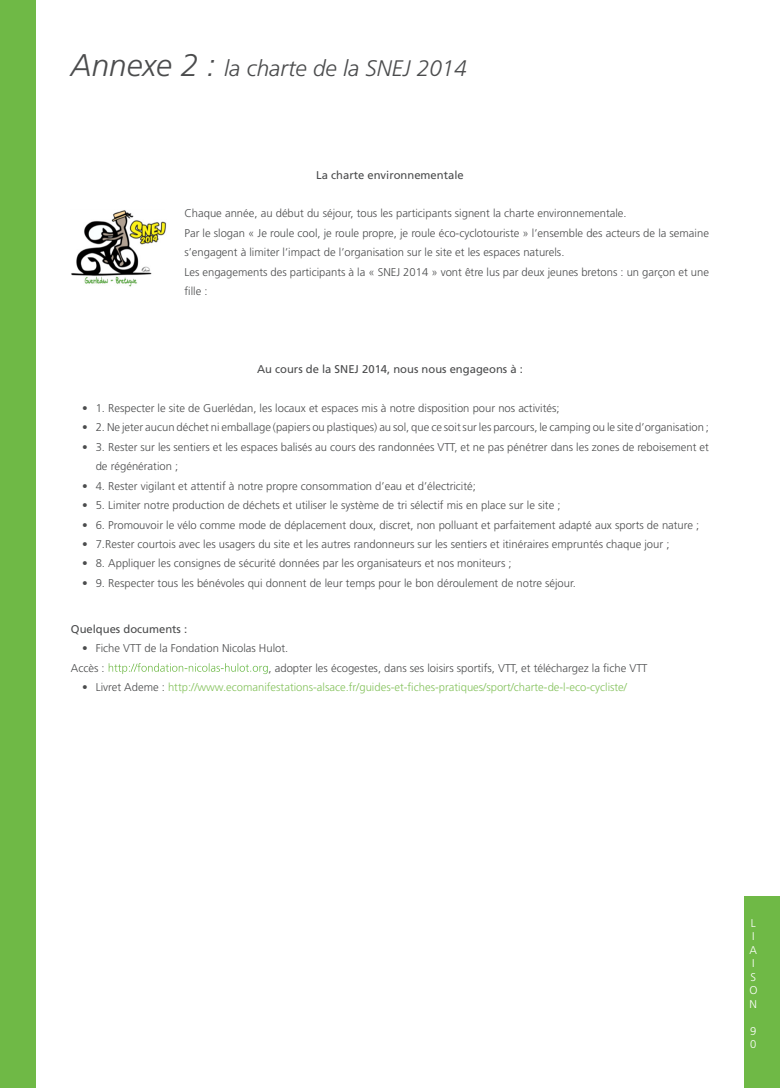
<style>
.page{position:relative;width:780px;height:1088px;background:#fff}
.page>*{position:absolute;margin:0;border:0;box-sizing:border-box;transform-origin:0 0}
.t1{font:italic 300 22.5px "Frutiger";color:#4b4c4d}
.t2{font:300 11.25px/19.5px "Frutiger";color:#4b4c4d}
.t3{font:300 11.25px "Frutiger";color:#84c25c}
.t4{font:11.25px "Frutiger";color:#4b4c4d}
.t5{font:300 11.25px/13.5px "Frutiger";color:#fff}
.s1{font-size:31.38px}
.s2{color:#fff}
.s3{color:#4b4c4d}
</style>
<div class="page">
<div style="left:0;top:0;width:35px;height:1088px;background:#6fb946"></div>
<div style="left:744px;top:896px;width:36px;height:192px;background:#6fb946"></div>
<img style="left:71px;top:210px;width:96px;height:77px">
<h1 class="t1" style="left:71px;top:55px;width:397px"><span class="s1">Annexe 2 :</span> la charte de la SNEJ 2014</h1>
<p class="t4" style="left:316px;top:168px;width:149px">La charte environnementale</p>
<p class="t2" style="left:184px;top:204px;width:526px">Chaque année, au début du séjour, tous les participants signent la charte environnementale.<br>Par le slogan « Je roule cool, je roule propre, je roule éco-cyclotouriste » l’ensemble des acteurs de la semaine s’engagent à limiter l’impact de l’organisation sur le site et les espaces naturels.<br>Les engagements des participants à la « SNEJ 2014 » vont être lus par deux jeunes bretons : un garçon et une fille :</p>
<p class="t4" style="left:257px;top:362px;width:267px">Au cours de la SNEJ 2014, nous nous engageons à :</p>
<p class="t2" style="left:82px;top:398px;width:479px">• 1. Respecter le site de Guerlédan, les locaux et espaces mis à notre disposition pour nos activités;</p>
<p class="t2" style="left:82px;top:418px;width:628px">• 2. Ne jeter aucun déchet ni emballage (papiers ou plastiques) au sol, que ce soit sur les parcours, le camping ou le site d’organisation ;</p>
<p class="t2" style="left:96px;top:437px;width:614px;text-indent:-13px">• 3. Rester sur les sentiers et les espaces balisés au cours des randonnées VTT, et ne pas pénétrer dans les zones de reboisement et de régénération ;</p>
<p class="t2" style="left:82px;top:476px;width:395px">• 4. Rester vigilant et attentif à notre propre consommation d’eau et d’électricité;</p>
<p class="t2" style="left:82px;top:495px;width:480px">• 5. Limiter notre production de déchets et utiliser le système de tri sélectif mis en place sur le site ;</p>
<p class="t2" style="left:82px;top:515px;width:618px">• 6. Promouvoir le vélo comme mode de déplacement doux, discret, non polluant et parfaitement adapté aux sports de nature ;</p>
<p class="t2" style="left:82px;top:534px;width:588px">• 7.Rester courtois avec les usagers du site et les autres randonneurs sur les sentiers et itinéraires empruntés chaque jour ;</p>
<p class="t2" style="left:82px;top:554px;width:431px">• 8. Appliquer les consignes de sécurité données par les organisateurs et nos moniteurs ;</p>
<p class="t2" style="left:82px;top:573px;width:495px">• 9. Respecter tous les bénévoles qui donnent de leur temps pour le bon déroulement de notre séjour.</p>
<p class="t4" style="left:71px;top:622px;width:118px">Quelques documents :</p>
<p class="t2" style="left:71px;top:639px;width:578px;text-indent:11px">• Fiche VTT de la Fondation Nicolas Hulot.<br>Accès : <span class="s2">http://fondation-nicolas-hulot.org</span>, adopter les écogestes, dans ses loisirs sportifs, VTT, et téléchargez la fiche VTT</p>
<p class="t3" style="left:82px;top:681px;width:546px"><span class="s3">• Livret Ademe :</span> http://www.ecomanifestations-alsace.fr/guides-et-fiches-pratiques/sport/charte-de-l-eco-cycliste/</p>
<p class="t5" style="left:749px;top:916px;width:10px">L<br>I<br>A<br>I<br>S<br>O<br>N</p>
<p class="t5" style="left:750px;top:1024px;width:8px">9<br>0</p>
</div>
